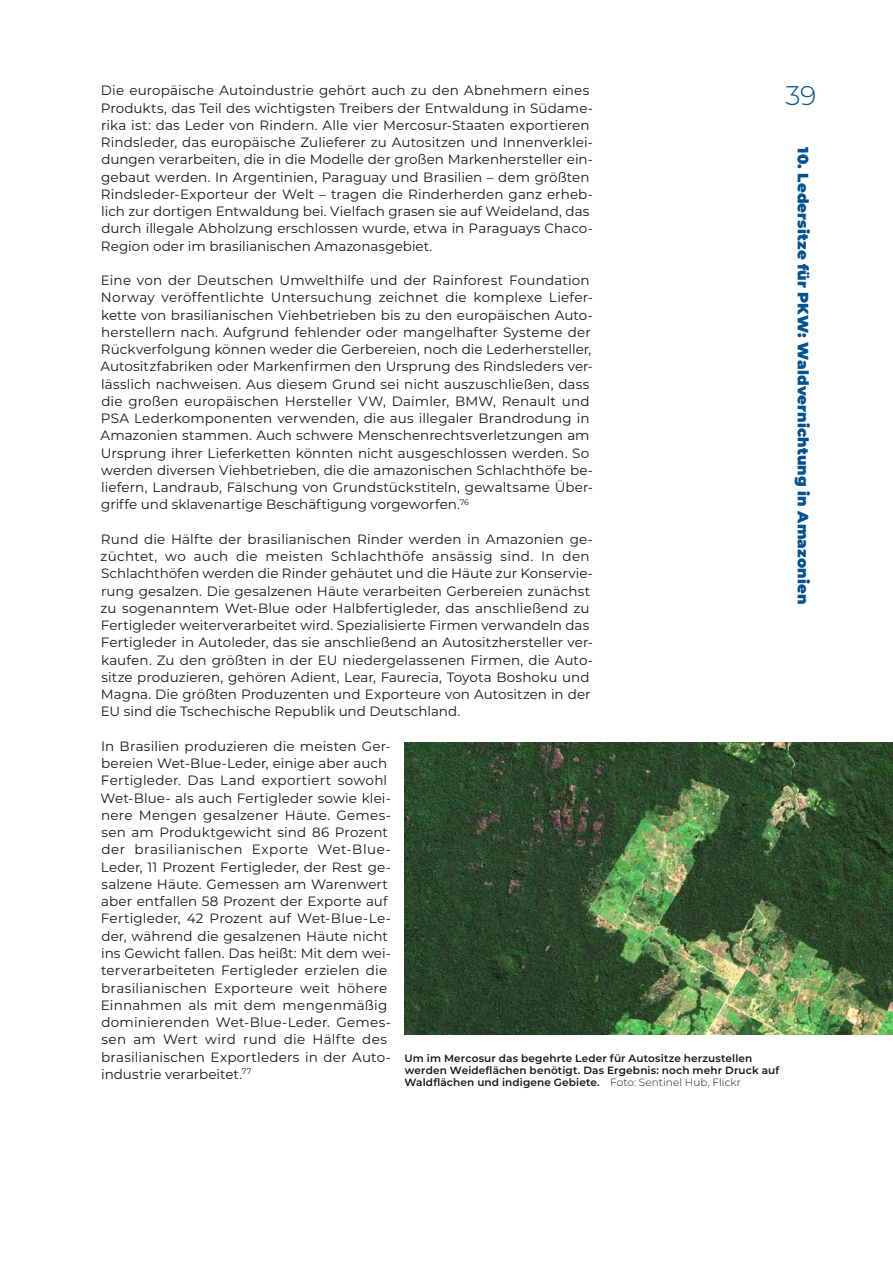
<style>
.page{position:relative;width:893px;height:1263px;background:#fff}
.page>*{position:absolute;margin:0;border:0;box-sizing:border-box;transform-origin:0 0}
.t1{font:300 27px "Montserrat";color:#005290}
.t2{font:900 15px "Montserrat";letter-spacing:.01em;color:#005290}
.t3{font:13.5px/17.2px "Montserrat";letter-spacing:.005em;color:#181716}
.t4{font:600 10.5px/12px "Montserrat";letter-spacing:.015em;color:#181716}
.s1{font-weight:300}
</style>
<div class="page">
<img style="left:404px;top:742px;width:489px;height:292px">
<p class="t3" style="left:101px;top:81px;width:494px">Die europäische Autoindustrie gehört auch zu den Abnehmern eines Produkts, das Teil des wichtigsten Treibers der Entwaldung in Südame&shy;rika ist: das Leder von Rindern. Alle vier Mercosur-Staaten exportieren Rindsleder, das europäische Zulieferer zu Autositzen und Innenverklei&shy;dungen verarbeiten, die in die Modelle der großen Markenhersteller ein&shy;gebaut werden. In Argentinien, Paraguay und Brasilien – dem größten Rindsleder-Exporteur der Welt – tragen die Rinderherden ganz erheb&shy;lich zur dortigen Entwaldung bei. Vielfach grasen sie auf Weideland, das durch illegale Abholzung erschlossen wurde, etwa in Paraguays Chaco-Region oder im brasilianischen Amazonasgebiet.</p>
<p class="t3" style="left:100px;top:271px;width:494px">Eine von der Deutschen Umwelthilfe und der Rainforest Foundation Norway veröffentlichte Untersuchung zeichnet die komplexe Liefer&shy;kette von brasilianischen Viehbetrieben bis zu den europäischen Auto&shy;herstellern nach. Aufgrund fehlender oder mangelhafter Systeme der Rückverfolgung können weder die Gerbereien, noch die Lederhersteller, Autositzfabriken oder Markenfirmen den Ursprung des Rindsleders ver&shy;lässlich nachweisen. Aus diesem Grund sei nicht auszuschließen, dass die großen europäischen Hersteller VW, Daimler, BMW, Renault und PSA Lederkomponenten verwenden, die aus illegaler Brandrodung in Amazonien stammen. Auch schwere Menschenrechtsverletzungen am Ursprung ihrer Lieferketten könnten nicht ausgeschlossen werden. So werden diversen Viehbetrieben, die die amazonischen Schlachthöfe be&shy;liefern, Landraub, Fälschung von Grundstückstiteln, gewaltsame Über&shy;griffe und sklavenartige Beschäftigung vorgeworfen.<sup>76</sup></p>
<p class="t3" style="left:101px;top:530px;width:494px">Rund die Hälfte der brasilianischen Rinder werden in Amazonien ge&shy;züchtet, wo auch die meisten Schlachthöfe ansässig sind. In den Schlachthöfen werden die Rinder gehäutet und die Häute zur Konservie&shy;rung gesalzen. Die gesalzenen Häute verarbeiten Gerbereien zunächst zu sogenanntem Wet-Blue oder Halbfertigleder, das anschließend zu Fertigleder weiterverarbeitet wird. Spezialisierte Firmen verwandeln das Fertigleder in Autoleder, das sie anschließend an Autositzhersteller ver&shy;kaufen. Zu den größten in der EU niedergelassenen Firmen, die Auto&shy;sitze produzieren, gehören Adient, Lear, Faurecia, Toyota Boshoku und Magna. Die größten Produzenten und Exporteure von Autositzen in der EU sind die Tschechische Republik und Deutschland.</p>
<p class="t3" style="left:101px;top:737px;width:292px">In Brasilien produzieren die meisten Ger&shy;bereien Wet-Blue-Leder, einige aber auch Fertigleder. Das Land exportiert sowohl Wet-Blue- als auch Fertigleder sowie klei&shy;nere Mengen gesalzener Häute. Gemes&shy;sen am Produktgewicht sind 86 Prozent der brasilianischen Exporte Wet-Blue-Leder, 11 Prozent Fertigleder, der Rest ge&shy;salzene Häute. Gemessen am Warenwert aber entfallen 58 Prozent der Exporte auf Fertigleder, 42 Prozent auf Wet-Blue-Le&shy;der, während die gesalzenen Häute nicht ins Gewicht fallen. Das heißt: Mit dem wei&shy;terverarbeiteten Fertigleder erzielen die brasilianischen Exporteure weit höhere Einnahmen als mit dem mengenmäßig dominierenden Wet-Blue-Leder. Gemes&shy;sen am Wert wird rund die Hälfte des brasilianischen Exportleders in der Auto&shy;industrie verarbeitet.<sup>77</sup></p>
<h1 class="t1" style="left:785px;top:77px;width:32px">39</h1>
<p class="t2" style="left:814px;top:147px;width:459px;rotate:90deg">10. Ledersitze für PKW: Waldvernichtung in Amazonien</p>
<p class="t4" style="left:404px;top:1052px;width:376px">Um im Mercosur das begehrte Leder für Autositze herzustellen werden Weideflächen benötigt. Das Ergebnis: noch mehr Druck auf<br>Waldflächen und indigene Gebiete. <span class="s1">Foto: Sentinel Hub, Flickr</span></p>
</div>
